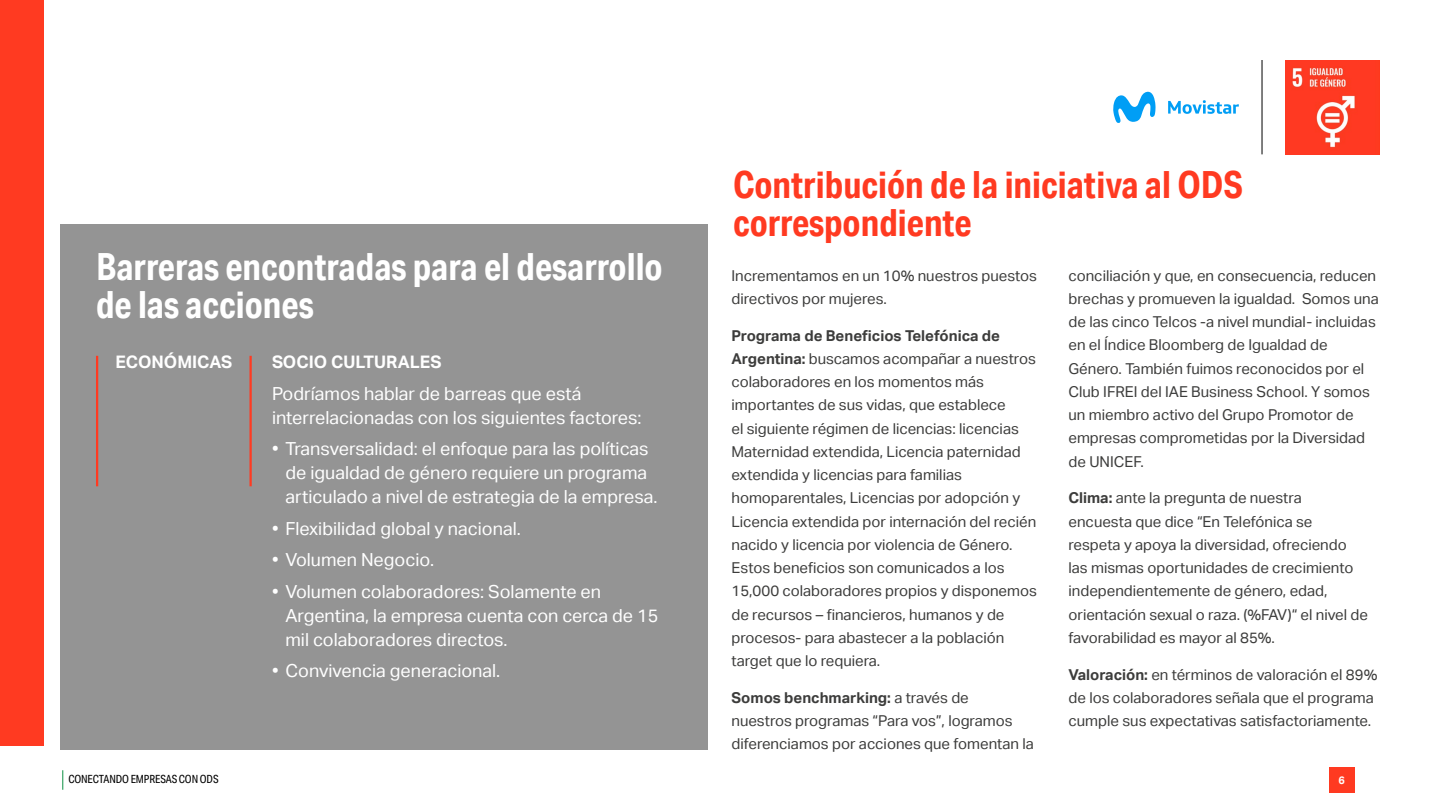
<style>
.page{position:relative;width:1440px;height:810px;background:#fff}
.page>*{position:absolute;margin:0;border:0;box-sizing:border-box;transform-origin:0 0}
.t1{font:700 37.5px/38.2px "Aktiv Grotesk Cd";color:#fff}
.t2{font:700 37.5px/38.2px "Aktiv Grotesk Cd";color:#ff3a21}
.t3{font:18px/24px "Aktiv Grotesk";color:#fff}
.t4{font:700 17.25px "Aktiv Grotesk";color:#fff}
.t5{font:15px/23.2px "Aktiv Grotesk";color:#3c3c3b}
.t6{font:11.25px "Aktiv Grotesk Cd";letter-spacing:-.01em;color:#000}
.t7{font:700 10.88px "Aktiv Grotesk";color:#fff}
.s1{font-weight:700}
</style>
<div class="page">
<svg style="left:62px;top:770px;width:1px;height:20px"></svg>
<div style="left:1329px;top:767px;width:25px;height:26px;background:#ff3a21"></div>
<img style="left:1285px;top:60px;width:95px;height:95px">
<hr style="left:1262px;top:60px;width:1px;height:94px;background:#000">
<svg style="left:1113px;top:92px;width:43px;height:31px"></svg>
<svg style="left:1168px;top:100px;width:71px;height:14px"></svg>
<div style="left:0;top:0;width:44px;height:746px;background:#ff3a21"></div>
<div style="left:60px;top:225px;width:648px;height:525px;background:#949494"></div>
<hr style="left:96px;top:356px;width:2px;height:130px;background:#ff3a21">
<hr style="left:250px;top:356px;width:2px;height:130px;background:#ff3a21">
<p class="t1" style="left:96px;top:247px;width:568px">Barreras encontradas para el desarrollo de las acciones</p>
<p class="t4" style="left:115px;top:352px;width:118px">ECONÓMICAS</p>
<p class="t4" style="left:272px;top:352px;width:171px">SOCIO CULTURALES</p>
<p class="t3" style="left:272px;top:381px;width:371px">Podríamos hablar de barreas que está interrelacionadas con los siguientes factores:</p>
<p class="t3" style="left:286px;top:437px;width:374px;text-indent:-14px">• Transversalidad: el enfoque para las políticas de igualdad de género requiere un programa articulado a nivel de estrategia de la empresa.</p>
<p class="t3" style="left:272px;top:516px;width:250px">• Flexibilidad global y nacional.</p>
<p class="t3" style="left:272px;top:548px;width:164px">• Volumen Negocio.</p>
<p class="t3" style="left:286px;top:579px;width:375px;text-indent:-14px">• Volumen colaboradores: Solamente en<br>Argentina, la empresa cuenta con cerca de 15 mil colaboradores directos.</p>
<p class="t3" style="left:272px;top:659px;width:230px">• Convivencia generacional.</p>
<p class="t2" style="left:733px;top:165px;width:512px">Contribución de la iniciativa al ODS correspondiente</p>
<p class="t5" style="left:731px;top:264px;width:307px">Incrementamos en un 10% nuestros puestos directivos por mujeres.</p>
<p class="t5" style="left:731px;top:324px;width:307px"><span class="s1">Programa de Beneficios Telefónica de Argentina:</span> buscamos acompañar a nuestros colaboradores en los momentos más importantes de sus vidas, que establece<br>el siguiente régimen de licencias: licencias Maternidad extendida, Licencia paternidad extendida y licencias para familias homoparentales, Licencias por adopción y Licencia extendida por internación del recién nacido y licencia por violencia de Género.<br>Estos beneficios son comunicados a los 15,000 colaboradores propios y disponemos de recursos – financieros, humanos y de procesos- para abastecer a la población target que lo requiera.</p>
<p class="t5" style="left:731px;top:686px;width:304px"><span class="s1">Somos benchmarking:</span> a través de<br>nuestros programas “Para vos”, logramos diferenciamos por acciones que fomentan la</p>
<p class="t5" style="left:1069px;top:264px;width:312px">conciliación y que, en consecuencia, reducen brechas y promueven la igualdad. Somos una de las cinco Telcos -a nivel mundial- incluidas en el Índice Bloomberg de Igualdad de Género. También fuimos reconocidos por el Club IFREI del IAE Business School. Y somos un miembro activo del Grupo Promotor de empresas comprometidas por la Diversidad de UNICEF.</p>
<p class="t5" style="left:1069px;top:487px;width:301px"><span class="s1">Clima:</span> ante la pregunta de nuestra encuesta que dice “En Telefónica se respeta y apoya la diversidad, ofreciendo las mismas oportunidades de crecimiento independientemente de género, edad, orientación sexual o raza. (%FAV)“ el nivel de favorabilidad es mayor al 85%.</p>
<p class="t5" style="left:1069px;top:663px;width:310px"><span class="s1">Valoración:</span> en términos de valoración el 89% de los colaboradores señala que el programa cumple sus expectativas satisfactoriamente.</p>
<p class="t6" style="left:68px;top:773px;width:152px">CONECTANDO EMPRESAS CON ODS</p>
<p class="t7" style="left:1338px;top:774px;width:8px">6</p>
</div>
